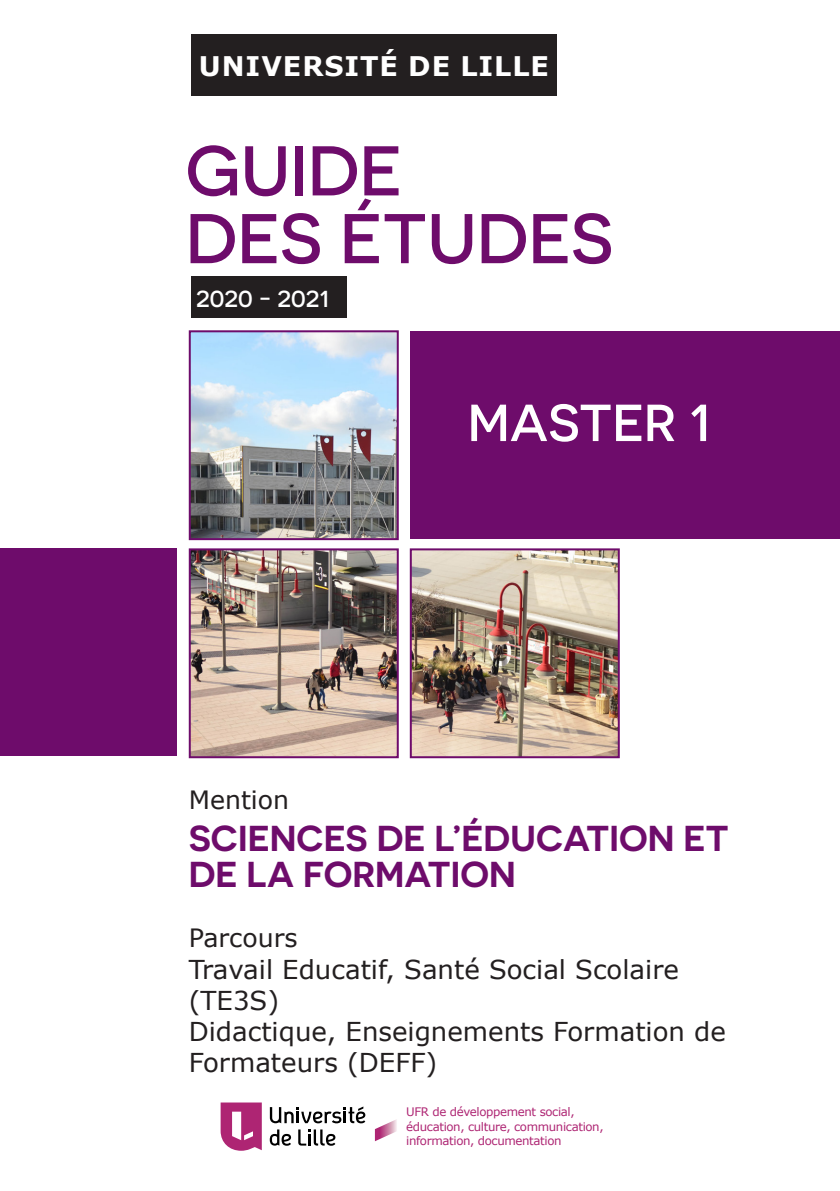
<style>
.page{position:relative;width:840px;height:1191px;background:#fff}
.page>*{position:absolute;margin:0;border:0;box-sizing:border-box;transform-origin:0 0}
.t1{font:500 70.2px/67.8px "Novecentosanswide";color:#6e0c6b}
.t2{font:500 52px "Novecentosanswide";color:#fff}
.t3{font:600 36px/36px "Novecentosanswide";color:#6e0c6b}
.t4{font:700 27px "Verdana";letter-spacing:.035em;color:#fff}
.t5{font:26px/31.2px "Verdana";color:#231f20}
.t6{font:25.2px "Verdana";color:#231f20}
.t7{font:500 23.2px "Novecentosanswide";color:#fff}
.t8{font:11.8px/14.6px "Verdana";letter-spacing:-.03em;color:#ae2573}
</style>
<div class="page">
<div style="left:0;top:548px;width:177px;height:208px;background:#6e0c6b"></div>
<img style="left:412px;top:551px;width:204px;height:204px">
<div style="left:409px;top:548px;width:210px;height:210px;border:2px solid #6e0c6b"></div>
<img style="left:192px;top:333px;width:203px;height:204px">
<div style="left:189px;top:330px;width:209px;height:210px;border:2px solid #6e0c6b"></div>
<img style="left:192px;top:551px;width:203px;height:204px">
<div style="left:189px;top:548px;width:209px;height:210px;border:2px solid #6e0c6b"></div>
<div style="left:409px;top:331px;width:430px;height:208px;background:#6e0c6b"></div>
<div style="left:191px;top:277px;width:156px;height:41px;background:#231f20"></div>
<div style="left:191px;top:34px;width:365px;height:61px;background:#231f20"></div>
<svg style="left:375px;top:1119px;width:22px;height:22px"></svg>
<svg style="left:220px;top:1102px;width:42px;height:48px"></svg>
<svg style="left:269px;top:1129px;width:22px;height:16px"></svg>
<svg style="left:298px;top:1129px;width:37px;height:16px"></svg>
<svg style="left:270px;top:1106px;width:95px;height:17px"></svg>
<p class="t4" style="left:199px;top:47px;width:351px">UNIVERSITÉ DE LILLE</p>
<p class="t1" style="left:185px;top:136px;width:429px">GUIDE<br>DES ÉTUDES</p>
<p class="t7" style="left:196px;top:285px;width:134px">2020 - 2021</p>
<p class="t2" style="left:467px;top:392px;width:245px">MASTER 1</p>
<p class="t6" style="left:189px;top:782px;width:102px">Mention</p>
<p class="t3" style="left:189px;top:819px;width:541px">SCIENCES DE L’ÉDUCATION ET<br>DE LA FORMATION</p>
<p class="t6" style="left:189px;top:921px;width:110px">Parcours</p>
<p class="t5" style="left:189px;top:953px;width:491px">Travail Educatif, Santé Social Scolaire (TE3S)</p>
<p class="t5" style="left:189px;top:1015px;width:538px">Didactique, Enseignements Formation de<br>Formateurs (DEFF)</p>
<p class="t8" style="left:406px;top:1104px;width:199px">UFR de développement social, éducation, culture, communication, information, documentation</p>
</div>
